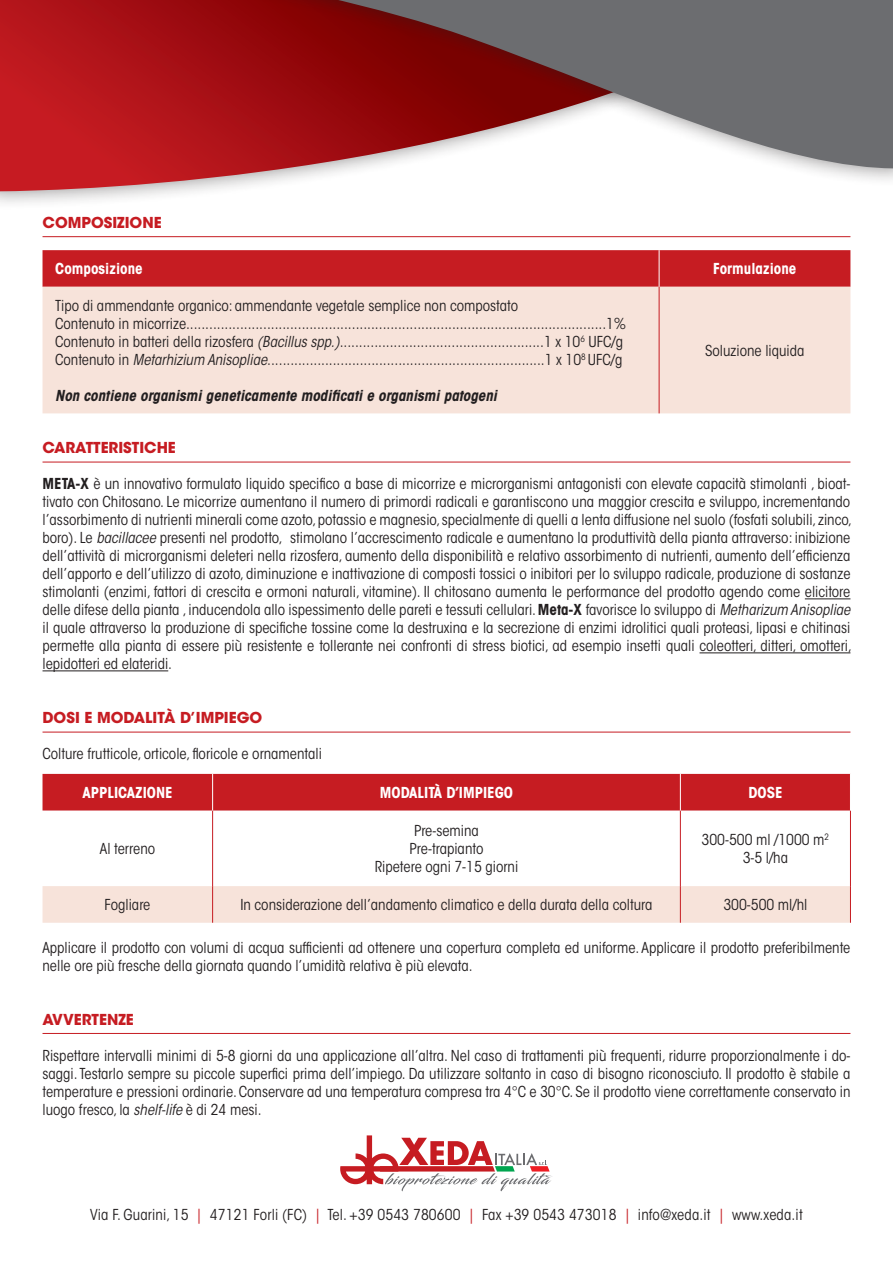
<style>
.page{position:relative;width:893px;height:1263px;background:#fff}
.page>*{position:absolute;margin:0;border:0;box-sizing:border-box;transform-origin:0 0}
.t1{font:condensed 15px/18px "ITC Avant Garde Std";color:#231f20;text-align:justify}
.t2{font:italic 700 condensed 15px "ITC Avant Garde Std";color:#231f20}
.t3{font:700 15px "ITC Avant Garde Std";color:#c61c22}
.t4{font:700 condensed 15px "ITC Avant Garde Std";color:#fff}
.s1{font-style:italic}
.s2{font-weight:700}
.s3{color:#c61c22}
</style>
<div class="page">
<div style="left:0;top:0;width:893px;height:210px;background:#231f20;opacity:.5"></div>
<svg style="left:0;top:187px;width:814px;height:4px"></svg>
<div style="left:0;top:0;width:893px;height:187px;background:#231f20;opacity:.5"></div>
<svg style="left:0;top:0;width:893px;height:170px;background:#984b4e"></svg>
<hr style="left:43px;top:462px;width:807px;height:1px;background:#c61c22">
<hr style="left:805px;top:598px;width:45px;height:1px;background:#231f20">
<hr style="left:699px;top:652px;width:151px;height:1px;background:#231f20">
<hr style="left:43px;top:670px;width:125px;height:1px;background:#231f20">
<hr style="left:43px;top:732px;width:807px;height:1px;background:#c61c22">
<hr style="left:43px;top:1033px;width:807px;height:1px;background:#c61c22">
<div style="left:43px;top:774px;width:807px;height:36px;background:#c61c22"></div>
<div style="left:43px;top:886px;width:807px;height:37px;background:#f7e3da"></div>
<hr style="left:212px;top:810px;width:1px;height:76px;background:#c61c22">
<hr style="left:680px;top:810px;width:1px;height:76px;background:#c61c22">
<hr style="left:850px;top:810px;width:1px;height:76px;background:#c61c22">
<hr style="left:212px;top:886px;width:1px;height:37px;background:#c61c22">
<hr style="left:680px;top:886px;width:1px;height:37px;background:#c61c22">
<hr style="left:850px;top:886px;width:1px;height:37px;background:#c61c22">
<hr style="left:212px;top:774px;width:1px;height:36px;background:#fff">
<hr style="left:680px;top:774px;width:1px;height:36px;background:#fff">
<hr style="left:43px;top:236px;width:807px;height:1px;background:#c61c22">
<div style="left:43px;top:250px;width:807px;height:37px;background:#c61c22"></div>
<div style="left:43px;top:287px;width:807px;height:126px;background:#f7e3da"></div>
<hr style="left:659px;top:250px;width:1px;height:37px;background:#fff">
<hr style="left:659px;top:287px;width:1px;height:126px;background:#c61c22">
<svg style="left:340px;top:1135px;width:212px;height:56px"></svg>
<p class="t3" style="left:43px;top:213px;width:121px">COMPOSIZIONE</p>
<p class="t4" style="left:55px;top:259px;width:89px">Composizione</p>
<p class="t4" style="left:713px;top:259px;width:85px">Formulazione</p>
<p class="t1" style="left:55px;top:296px;width:572px;text-align:left">Tipo di ammendante organico: ammendante vegetale semplice non compostato<br>Contenuto in micorrize.............................................................................................................1% Contenuto in batteri della rizosfera <span class="s1">(Bacillus spp.)</span>.....................................................1 x 10<sup>6</sup> UFC/g Contenuto in <span class="s1">Metarhizium Anisopliae</span>........................................................................1 x 10<sup>8</sup> UFC/g</p>
<p class="t2" style="left:55px;top:386px;width:443px">Non contiene organismi geneticamente modificati e organismi patogeni</p>
<p class="t1" style="left:705px;top:341px;width:101px">Soluzione liquida</p>
<p class="t3" style="left:43px;top:438px;width:135px">CARATTERISTICHE</p>
<p class="t1" style="left:43px;top:475px;width:811px"><span class="s2">META-X</span> è un innovativo formulato liquido specifico a base di micorrize e microrganismi antagonisti con elevate capacità stimolanti , bioat&shy;tivato con Chitosano. Le micorrize aumentano il numero di primordi radicali e garantiscono una maggior crescita e sviluppo, incrementando l’assorbimento di nutrienti minerali come azoto, potassio e magnesio, specialmente di quelli a lenta diffusione nel suolo (fosfati solubili, zinco, boro). Le <span class="s1">bacillacee</span> presenti nel prodotto, stimolano l’accrescimento radicale e aumentano la produttività della pianta attraverso: inibizione dell’attività di microrganismi deleteri nella rizosfera, aumento della disponibilità e relativo assorbimento di nutrienti, aumento dell’efficienza dell’apporto e dell’utilizzo di azoto, diminuzione e inattivazione di composti tossici o inibitori per lo sviluppo radicale, produzione di sostanze stimolanti (enzimi, fattori di crescita e ormoni naturali, vitamine). Il chitosano aumenta le performance del prodotto agendo come elicitore delle difese della pianta , inducendola allo ispessimento delle pareti e tessuti cellulari. <span class="s2">Meta-X</span> favorisce lo sviluppo di <span class="s1">Metharizum Anisopliae </span>il quale attraverso la produzione di specifiche tossine come la destruxina e la secrezione di enzimi idrolitici quali proteasi, lipasi e chitinasi permette alla pianta di essere più resistente e tollerante nei confronti di stress biotici, ad esempio insetti quali coleotteri, ditteri, omotteri, lepidotteri ed elateridi.</p>
<p class="t3" style="left:43px;top:708px;width:221px">DOSI E MODALITÀ D’IMPIEGO</p>
<p class="t1" style="left:43px;top:745px;width:281px">Colture frutticole, orticole, floricole e ornamentali</p>
<p class="t4" style="left:82px;top:783px;width:92px">APPLICAZIONE</p>
<p class="t4" style="left:380px;top:783px;width:135px">MODALITÀ D’IMPIEGO</p>
<p class="t4" style="left:748px;top:783px;width:36px">DOSE</p>
<p class="t1" style="left:100px;top:839px;width:57px">Al terreno</p>
<p class="t1" style="left:375px;top:821px;width:145px;text-align:center">Pre-semina<br>Pre-trapianto<br>Ripetere ogni 7-15 giorni</p>
<p class="t1" style="left:702px;top:830px;width:129px;text-align:center">300-500 ml /1000 m<sup>2<br></sup>3-5 l/ha</p>
<p class="t1" style="left:105px;top:896px;width:47px">Fogliare</p>
<p class="t1" style="left:240px;top:896px;width:414px">In considerazione dell’andamento climatico e della durata della coltura</p>
<p class="t1" style="left:723px;top:896px;width:85px">300-500 ml/hl</p>
<p class="t1" style="left:43px;top:938px;width:809px">Applicare il prodotto con volumi di acqua sufficienti ad ottenere una copertura completa ed uniforme. Applicare il prodotto preferibilmente nelle ore più fresche della giornata quando l’umidità relativa è più elevata.</p>
<p class="t3" style="left:43px;top:1009px;width:93px">AVVERTENZE</p>
<p class="t1" style="left:43px;top:1046px;width:809px">Rispettare intervalli minimi di 5-8 giorni da una applicazione all’altra. Nel caso di trattamenti più frequenti, ridurre proporzionalmente i do&shy;saggi. Testarlo sempre su piccole superfici prima dell’impiego. Da utilizzare soltanto in caso di bisogno riconosciuto. Il prodotto è stabile a temperature e pressioni ordinarie. Conservare ad una temperatura compresa tra 4°C e 30°C. Se il prodotto viene correttamente conservato in luogo fresco, la <span class="s1">shelf-life</span> è di 24 mesi.</p>
<p class="t1" style="left:90px;top:1206px;width:714px">Via F. Guarini, 15 <span class="s3">|</span> 47121 Forli (FC) <span class="s3">|</span> Tel. +39 0543 780600 <span class="s3">|</span> Fax +39 0543 473018 <span class="s3">|</span> info@xeda.it <span class="s3">|</span> www.xeda.it</p>
</div>
